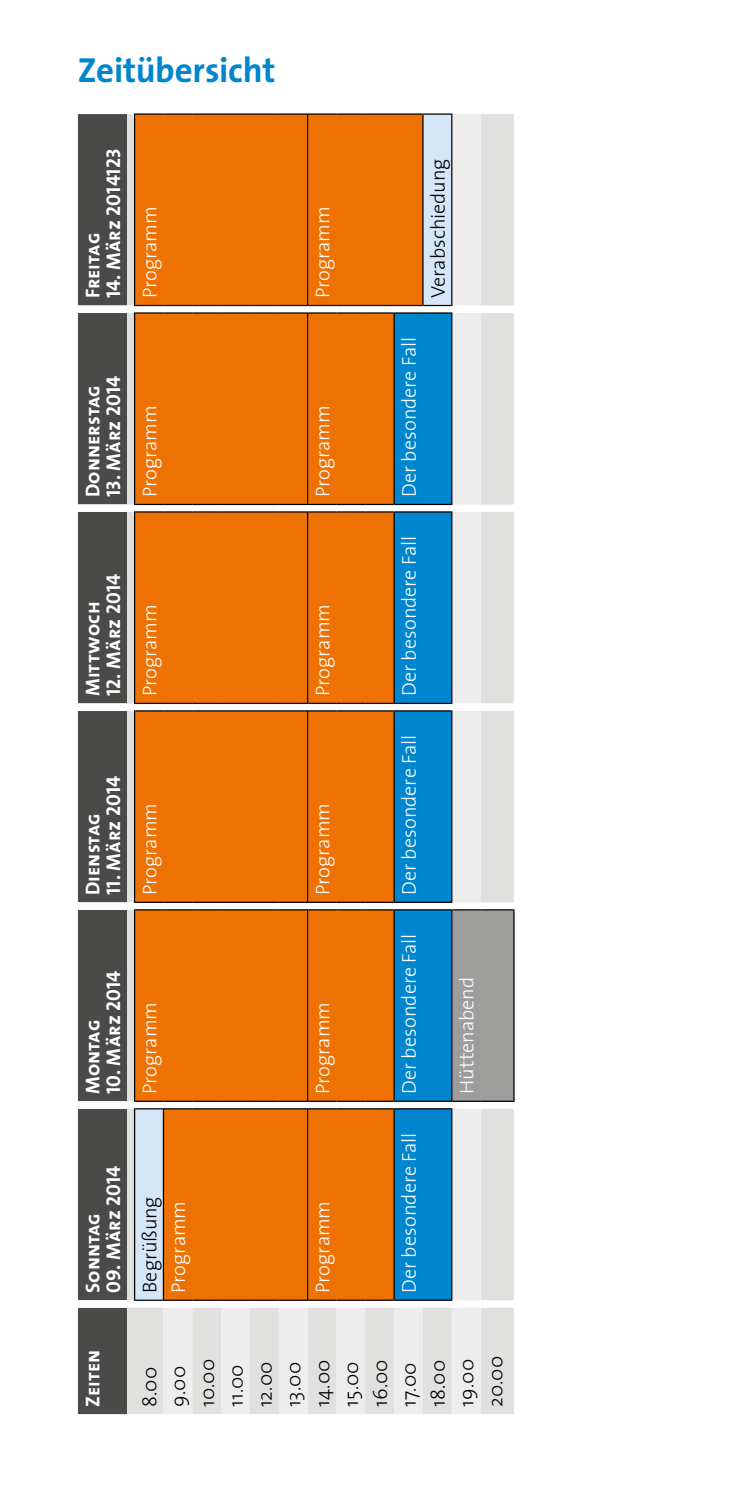
<style>
.page{position:relative;width:730px;height:1489px;background:#fff}
.page>*{position:absolute;margin:0;border:0;box-sizing:border-box;transform-origin:0 0}
.t1{font:700 35px "The Sans";letter-spacing:-.005em;color:#0086ce}
.t2{font:300 20px "The Sans";color:#fff}
.t3{font:20px "The Sans Bold Caps";letter-spacing:.005em;color:#fff}
.t4{font:300 20px/28.8px "The Sans";color:#000}
</style>
<div class="page">
<div style="left:78px;top:114px;width:49px;height:1299px;background:#4a4a49"></div>
<div style="left:78px;top:305px;width:49px;height:1002px;background:#4a4a49"></div>
<div style="left:127px;top:114px;width:36px;height:1299px;background:#e0e0df"></div>
<svg style="left:135px;top:115px;width:28px;height:1184px;background:#e1832f"></svg>
<svg style="left:163px;top:115px;width:87px;height:1298px;background:#ec7f1c"></svg>
<svg style="left:250px;top:114px;width:264px;height:1299px;background:#e99d58"></svg>
<div style="left:394px;top:313px;width:58px;height:986px;background:#0086ce"></div>
<div style="left:452px;top:909px;width:62px;height:192px;background:#9d9d9c"></div>
<hr style="left:481px;top:1100px;width:32px;height:1px;background:#000">
<hr style="left:481px;top:909px;width:32px;height:1px;background:#000">
<hr style="left:513px;top:909px;width:2px;height:192px;background:#000">
<hr style="left:307px;top:909px;width:1px;height:192px;background:#000">
<hr style="left:307px;top:710px;width:1px;height:192px;background:#000">
<hr style="left:307px;top:511px;width:1px;height:193px;background:#000">
<hr style="left:308px;top:702px;width:28px;height:2px;background:#000">
<hr style="left:307px;top:312px;width:1px;height:193px;background:#000">
<hr style="left:307px;top:113px;width:1px;height:193px;background:#000">
<hr style="left:308px;top:113px;width:28px;height:2px;background:#000">
<hr style="left:336px;top:702px;width:29px;height:2px;background:#000">
<hr style="left:336px;top:113px;width:29px;height:2px;background:#000">
<hr style="left:365px;top:702px;width:28px;height:2px;background:#000">
<hr style="left:365px;top:113px;width:29px;height:2px;background:#000">
<hr style="left:394px;top:113px;width:28px;height:2px;background:#000">
<hr style="left:134px;top:1108px;width:1px;height:192px;background:#000">
<hr style="left:422px;top:113px;width:2px;height:193px;background:#000">
<hr style="left:393px;top:1108px;width:2px;height:192px;background:#000">
<hr style="left:393px;top:909px;width:2px;height:192px;background:#000">
<hr style="left:393px;top:710px;width:2px;height:192px;background:#000">
<hr style="left:393px;top:511px;width:2px;height:193px;background:#000">
<hr style="left:395px;top:702px;width:28px;height:2px;background:#000">
<hr style="left:393px;top:312px;width:2px;height:193px;background:#000">
<hr style="left:423px;top:702px;width:28px;height:2px;background:#000">
<hr style="left:424px;top:113px;width:27px;height:2px;background:#000">
<hr style="left:451px;top:1108px;width:1px;height:192px;background:#000">
<hr style="left:451px;top:909px;width:1px;height:192px;background:#000">
<hr style="left:451px;top:710px;width:1px;height:192px;background:#000">
<hr style="left:451px;top:511px;width:1px;height:193px;background:#000">
<hr style="left:451px;top:312px;width:1px;height:193px;background:#000">
<hr style="left:451px;top:113px;width:1px;height:193px;background:#000">
<hr style="left:163px;top:1108px;width:1px;height:192px;background:#000">
<hr style="left:134px;top:909px;width:1px;height:192px;background:#000">
<hr style="left:134px;top:710px;width:1px;height:192px;background:#000">
<hr style="left:134px;top:511px;width:1px;height:193px;background:#000">
<hr style="left:135px;top:702px;width:28px;height:2px;background:#000">
<hr style="left:163px;top:702px;width:29px;height:2px;background:#000">
<hr style="left:134px;top:312px;width:1px;height:193px;background:#000">
<hr style="left:134px;top:113px;width:1px;height:193px;background:#000">
<hr style="left:135px;top:113px;width:28px;height:2px;background:#000">
<svg style="left:135px;top:1299px;width:316px;height:1px"></svg>
<svg style="left:135px;top:1108px;width:316px;height:1px"></svg>
<hr style="left:307px;top:1108px;width:1px;height:192px;background:#000">
<svg style="left:135px;top:1100px;width:346px;height:1px"></svg>
<svg style="left:135px;top:909px;width:346px;height:1px"></svg>
<svg style="left:135px;top:901px;width:316px;height:1px"></svg>
<svg style="left:135px;top:710px;width:316px;height:1px"></svg>
<hr style="left:192px;top:702px;width:29px;height:2px;background:#000">
<hr style="left:221px;top:702px;width:29px;height:2px;background:#000">
<hr style="left:250px;top:702px;width:29px;height:2px;background:#000">
<hr style="left:279px;top:702px;width:28px;height:2px;background:#000">
<svg style="left:135px;top:511px;width:316px;height:1px"></svg>
<svg style="left:135px;top:504px;width:316px;height:1px"></svg>
<svg style="left:135px;top:312px;width:316px;height:1px"></svg>
<hr style="left:163px;top:113px;width:29px;height:2px;background:#000">
<hr style="left:192px;top:113px;width:29px;height:2px;background:#000">
<hr style="left:221px;top:113px;width:29px;height:2px;background:#000">
<hr style="left:250px;top:113px;width:29px;height:2px;background:#000">
<svg style="left:135px;top:305px;width:316px;height:1px"></svg>
<hr style="left:279px;top:113px;width:28px;height:2px;background:#000">
<h1 class="t1" style="left:78px;top:41px;width:199px">Zeitübersicht</h1>
<p class="t3" style="left:97px;top:298px;width:151px;rotate:-90deg">14. März 2014123</p>
<p class="t3" style="left:76px;top:298px;width:67px;rotate:-90deg">Freitag</p>
<p class="t2" style="left:133px;top:298px;width:94px;rotate:-90deg">Programm</p>
<p class="t3" style="left:76px;top:497px;width:114px;rotate:-90deg">Donnerstag</p>
<p class="t3" style="left:97px;top:497px;width:123px;rotate:-90deg">13. März 2014</p>
<p class="t2" style="left:133px;top:497px;width:94px;rotate:-90deg">Programm</p>
<p class="t3" style="left:97px;top:696px;width:124px;rotate:-90deg">12. März 2014</p>
<p class="t3" style="left:76px;top:696px;width:96px;rotate:-90deg">Mittwoch</p>
<p class="t2" style="left:133px;top:696px;width:94px;rotate:-90deg">Programm</p>
<p class="t3" style="left:97px;top:895px;width:121px;rotate:-90deg">11. März 2014</p>
<p class="t3" style="left:76px;top:895px;width:83px;rotate:-90deg">Dienstag</p>
<p class="t2" style="left:133px;top:895px;width:94px;rotate:-90deg">Programm</p>
<p class="t3" style="left:97px;top:1094px;width:125px;rotate:-90deg">10. März 2014</p>
<p class="t3" style="left:76px;top:1094px;width:76px;rotate:-90deg">Montag</p>
<p class="t2" style="left:133px;top:1094px;width:94px;rotate:-90deg">Programm</p>
<p class="t3" style="left:97px;top:1292px;width:129px;rotate:-90deg">09. März 2014</p>
<p class="t3" style="left:76px;top:1292px;width:82px;rotate:-90deg">Sonntag</p>
<p class="t4" style="left:135px;top:1292px;width:98px;rotate:-90deg">Begrüßung</p>
<p class="t2" style="left:162px;top:1292px;width:94px;rotate:-90deg">Programm</p>
<p class="t2" style="left:306px;top:298px;width:94px;rotate:-90deg">Programm</p>
<p class="t2" style="left:306px;top:497px;width:94px;rotate:-90deg">Programm</p>
<p class="t2" style="left:306px;top:696px;width:94px;rotate:-90deg">Programm</p>
<p class="t2" style="left:306px;top:895px;width:94px;rotate:-90deg">Programm</p>
<p class="t2" style="left:306px;top:1094px;width:94px;rotate:-90deg">Programm</p>
<p class="t2" style="left:306px;top:1292px;width:94px;rotate:-90deg">Programm</p>
<p class="t4" style="left:423px;top:298px;width:141px;rotate:-90deg">Verabschiedung</p>
<p class="t2" style="left:393px;top:497px;width:162px;rotate:-90deg">Der besondere Fall</p>
<p class="t2" style="left:393px;top:696px;width:162px;rotate:-90deg">Der besondere Fall</p>
<p class="t2" style="left:393px;top:895px;width:162px;rotate:-90deg">Der besondere Fall</p>
<p class="t2" style="left:393px;top:1094px;width:162px;rotate:-90deg">Der besondere Fall</p>
<p class="t2" style="left:393px;top:1292px;width:162px;rotate:-90deg">Der besondere Fall</p>
<p class="t2" style="left:450px;top:1094px;width:119px;rotate:-90deg">Hüttenabend</p>
<p class="t3" style="left:76px;top:1406px;width:58px;rotate:-90deg">Zeiten</p>
<p class="t4" style="left:135px;top:1406px;width:42px;rotate:-90deg">8.00</p>
<p class="t4" style="left:163px;top:1406px;width:43px;rotate:-90deg">9.00</p>
<p class="t4" style="left:192px;top:1406px;width:50px;rotate:-90deg">10.00<br>11.00<br>12.00<br>13.00<br>14.00</p>
<p class="t4" style="left:336px;top:1406px;width:49px;text-align:justify;rotate:-90deg">15.00<br>16.00<br>17.00</p>
<p class="t4" style="left:423px;top:1406px;width:48px;rotate:-90deg">18.00</p>
<p class="t4" style="left:452px;top:1406px;width:49px;rotate:-90deg">19.00</p>
<p class="t4" style="left:481px;top:1406px;width:52px;rotate:-90deg">20.00</p>
</div>
